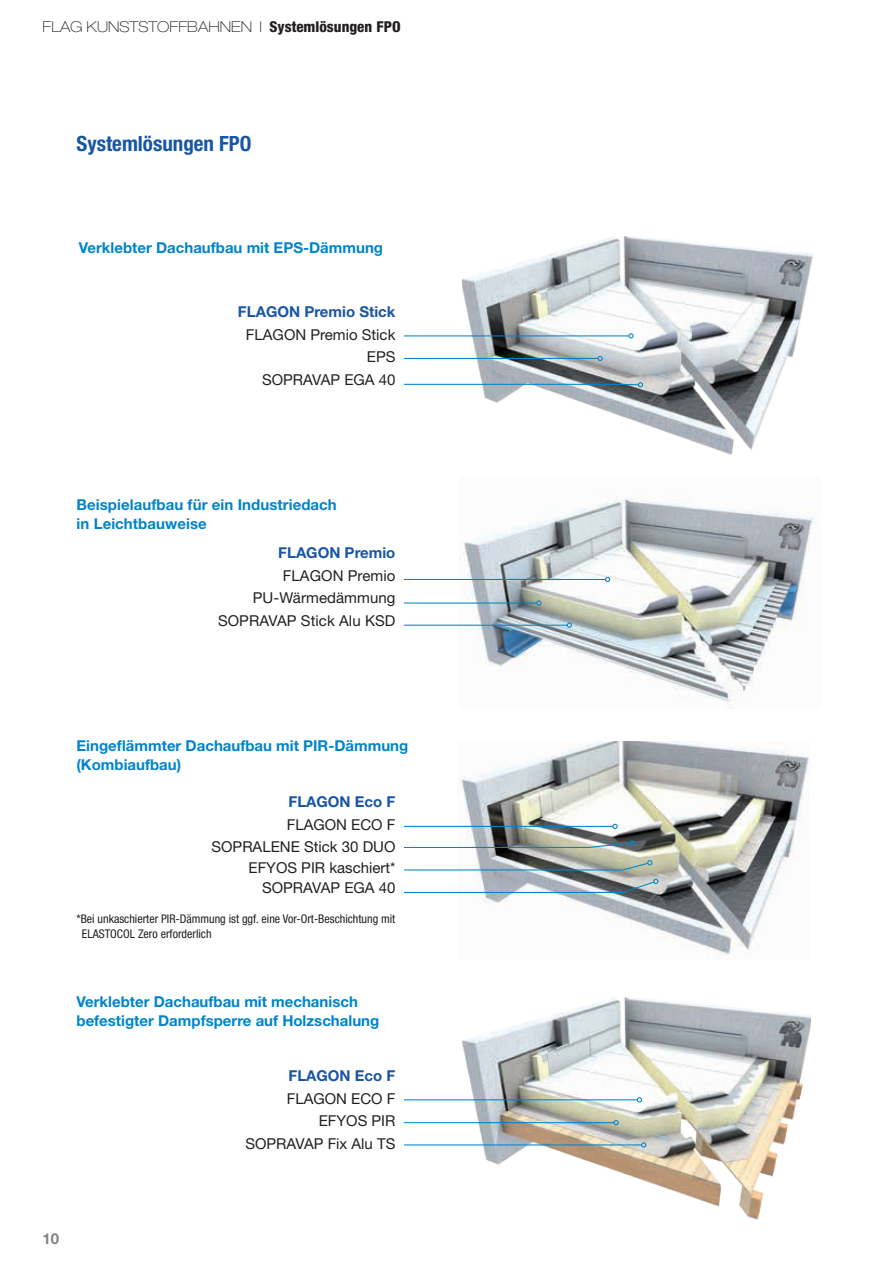
<style>
.page{position:relative;width:893px;height:1263px;background:#fff}
.page>*{position:absolute;margin:0;border:0;box-sizing:border-box;transform-origin:0 0}
.t1{font:700 condensed 21px "Helvetica Neue LT Std";color:#1855a5}
.t2{font:700 15px/19.5px "Helvetica Neue LT Std";color:#0084ca}
.t3{font:15px/22.5px "Helvetica Neue LT Std";color:#231f20;text-align:right}
.t4{font:700 15px "Helvetica Neue LT Std";color:#1855a5}
.t5{font:100 expanded 15px "Helvetica Neue LT Std";color:#231f20}
.t6{font:700 15px "Helvetica Neue LT Std";color:#808285}
.t7{font:condensed 12px/15px "Helvetica Neue LT Std";color:#231f20}
.s1{font-weight:800;font-stretch:condensed}
</style>
<div class="page">
<img style="left:459px;top:498px;width:355px;height:210px">
<img style="left:462px;top:237px;width:351px;height:218px">
<hr style="left:404px;top:579px;width:201px;height:1px;background:#0084ca">
<svg style="left:605px;top:577px;width:5px;height:5px"></svg>
<hr style="left:404px;top:602px;width:133px;height:1px;background:#0084ca">
<svg style="left:536px;top:600px;width:5px;height:6px"></svg>
<hr style="left:404px;top:625px;width:163px;height:1px;background:#0084ca">
<svg style="left:567px;top:622px;width:5px;height:6px"></svg>
<hr style="left:404px;top:335px;width:225px;height:1px;background:#0084ca">
<svg style="left:628px;top:333px;width:6px;height:6px"></svg>
<svg style="left:404px;top:382px;width:239px;height:5px"></svg>
<img style="left:459px;top:741px;width:350px;height:215px">
<img style="left:456px;top:997px;width:355px;height:223px">
<hr style="left:404px;top:826px;width:209px;height:1px;background:#0084ca">
<svg style="left:612px;top:824px;width:6px;height:5px"></svg>
<svg style="left:404px;top:879px;width:254px;height:14px"></svg>
<hr style="left:404px;top:1099px;width:233px;height:1px;background:#0084ca">
<svg style="left:637px;top:1097px;width:5px;height:5px"></svg>
<hr style="left:404px;top:1122px;width:210px;height:1px;background:#0084ca">
<svg style="left:613px;top:1120px;width:6px;height:5px"></svg>
<hr style="left:404px;top:1144px;width:238px;height:1px;background:#0084ca">
<svg style="left:641px;top:1142px;width:5px;height:5px"></svg>
<svg style="left:404px;top:860px;width:248px;height:11px"></svg>
<svg style="left:404px;top:840px;width:231px;height:8px"></svg>
<hr style="left:404px;top:358px;width:194px;height:1px;background:#0084ca">
<svg style="left:597px;top:356px;width:6px;height:5px"></svg>
<p class="t5" style="left:43px;top:18px;width:360px">FLAG KUNSTSTOFFBAHNEN l <span class="s1">Systemlösungen FPO</span></p>
<h1 class="t1" style="left:77px;top:131px;width:176px">Systemlösungen FPO</h1>
<p class="t2" style="left:79px;top:238px;width:306px">Verklebter Dachaufbau mit EPS-Dämmung</p>
<p class="t4" style="left:238px;top:303px;width:159px">FLAGON Premio Stick</p>
<p class="t3" style="left:246px;top:323px;width:151px">FLAGON Premio Stick<br>EPS<br>SOPRAVAP EGA 40</p>
<p class="t2" style="left:77px;top:494px;width:262px">Beispielaufbau für ein Industriedach in Leichtbauweise</p>
<p class="t4" style="left:278px;top:544px;width:119px">FLAGON Premio</p>
<p class="t3" style="left:218px;top:564px;width:179px">FLAGON Premio<br>PU-Wärmedämmung<br>SOPRAVAP Stick Alu KSD</p>
<p class="t2" style="left:77px;top:735px;width:333px">Eingeflämmter Dachaufbau mit PIR-Dämmung (Kombiaufbau)</p>
<p class="t4" style="left:288px;top:793px;width:108px">FLAGON Eco F</p>
<p class="t3" style="left:212px;top:813px;width:185px">FLAGON ECO F<br>SOPRALENE Stick 30 DUO</p>
<p class="t3" style="left:248px;top:857px;width:148px;line-height:20.1px">EFYOS PIR kaschiert*<br>SOPRAVAP EGA 40</p>
<p class="t7" style="left:82px;top:911px;width:315px;text-indent:-5px">*Bei unkaschierter PIR-Dämmung ist ggf. eine Vor-Ort-Beschichtung mit<br>ELASTOCOL Zero erforderlich</p>
<p class="t2" style="left:77px;top:991px;width:304px">Verklebter Dachaufbau mit mechanisch befestigter Dampfsperre auf Holzschalung</p>
<p class="t6" style="left:43px;top:1229px;width:18px">10</p>
<p class="t4" style="left:288px;top:1066px;width:108px">FLAGON Eco F</p>
<p class="t3" style="left:245px;top:1087px;width:151px">FLAGON ECO F<br>EFYOS PIR<br>SOPRAVAP Fix Alu TS</p>
</div>
